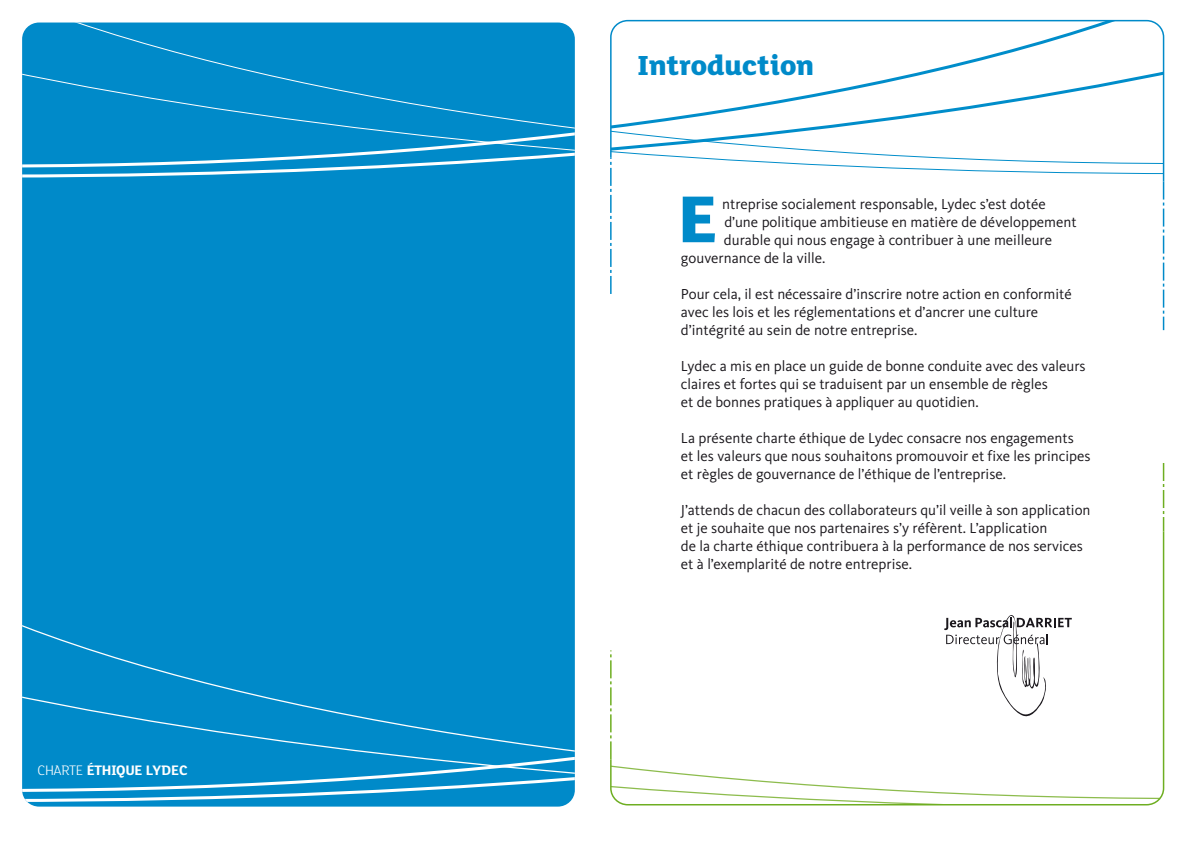
<style>
.page{position:relative;width:1191px;height:851px;background:#fff}
.page>*{position:absolute;margin:0;border:0;box-sizing:border-box;transform-origin:0 0}
.t1{font:800 30px "FS Lola";color:#008ac9}
.t2{font:15px/18px "Kievit";color:#1a171c}
.t3{font:700 15px "FS Lola";letter-spacing:-.03em;color:#fff}
.s1{font-weight:300}
</style>
<div class="page">
<div style="left:22px;top:23px;width:553px;height:783px;background:#008ac9;border-radius:17px"></div>
<svg style="left:25px;top:799px;width:547px;height:4px"></svg>
<svg style="left:22px;top:614px;width:553px;height:185px"></svg>
<svg style="left:22px;top:23px;width:553px;height:153px"></svg>
<svg style="left:1162px;top:183px;width:2px;height:147px"></svg>
<svg style="left:610px;top:19px;width:555px;height:164px"></svg>
<svg style="left:610px;top:158px;width:1px;height:136px"></svg>
<svg style="left:610px;top:530px;width:555px;height:276px"></svg>
<svg style="left:1162px;top:463px;width:2px;height:68px"></svg>
<svg style="left:682px;top:196px;width:33px;height:46px"></svg>
<svg style="left:944px;top:608px;width:127px;height:112px"></svg>
<p class="t3" style="left:38px;top:759px;width:152px"><span class="s1">CHARTE</span> ÉTHIQUE LYDEC</p>
<h1 class="t1" style="left:637px;top:44px;width:178px">Introduction</h1>
<p class="t2" style="left:722px;top:195px;width:325px">ntreprise socialement responsable, Lydec s’est dotée</p>
<p class="t2" style="left:724px;top:213px;width:354px">d’une politique ambitieuse en matière de développement</p>
<p class="t2" style="left:724px;top:231px;width:330px">durable qui nous engage à contribuer à une meilleure</p>
<p class="t2" style="left:681px;top:249px;width:146px">gouvernance de la ville.</p>
<p class="t2" style="left:681px;top:285px;width:392px">Pour cela, il est nécessaire d’inscrire notre action en conformité avec les lois et les réglementations et d’ancrer une culture d’intégrité au sein de notre entreprise.</p>
<p class="t2" style="left:681px;top:357px;width:406px">Lydec a mis en place un guide de bonne conduite avec des valeurs claires et fortes qui se traduisent par un ensemble de règles<br>et de bonnes pratiques à appliquer au quotidien.</p>
<p class="t2" style="left:681px;top:429px;width:411px">La présente charte éthique de Lydec consacre nos engagements<br>et les valeurs que nous souhaitons promouvoir et fixe les principes et règles de gouvernance de l’éthique de l’entreprise.</p>
<p class="t2" style="left:681px;top:501px;width:411px">J’attends de chacun des collaborateurs qu’il veille à son application et je souhaite que nos partenaires s’y réfèrent. L’application<br>de la charte éthique contribuera à la performance de nos services et à l’exemplarité de notre entreprise.</p>
</div>
